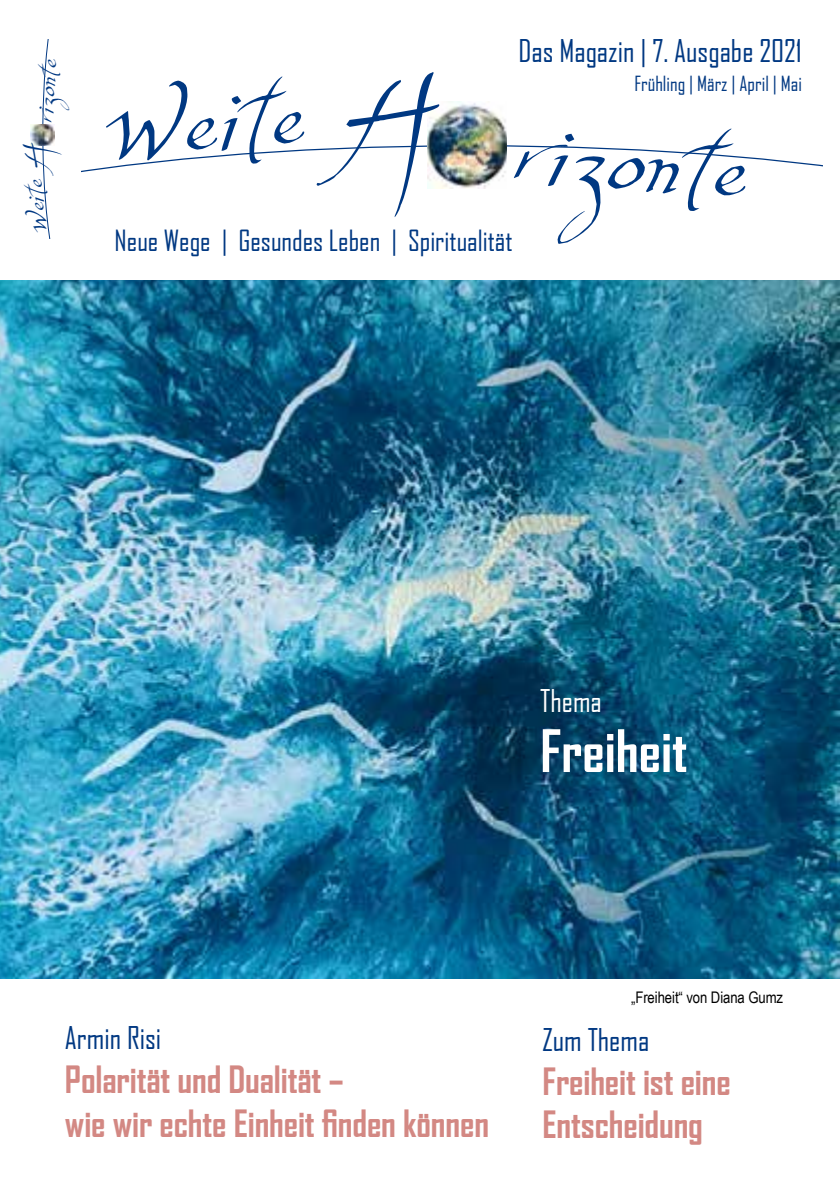
<style>
.page{position:relative;width:840px;height:1191px;background:#fff}
.page>*{position:absolute;margin:0;border:0;box-sizing:border-box;transform-origin:0 0}
.t1{font:147px "Aerofoil";color:#003882}
.t2{font:84px "Aerofoil";color:#003882}
.t3{font:700 56px "Agency FB";color:#fff}
.t4{font:39.6px "Aerofoil";color:#003882}
.t5{font:700 36px/43.6px "Agency FB";letter-spacing:-.005em;color:#d38883}
.t6{font:30px "Agency FB";color:#003882}
.t7{font:30px "Agency FB";color:#fff}
.t8{font:28px "Agency FB";color:#003882}
.t9{font:22.6px "Aerofoil";color:#003882}
.t10{font:20px "Agency FB";color:#003882}
.t11{font:16px "Arial Narrow";letter-spacing:-.005em;color:#000}
</style>
<div class="page">
<img style="left:0;top:281px;width:839px;height:697px">
<svg style="left:81px;top:145px;width:741px;height:44px"></svg>
<img style="left:427px;top:101px;width:79px;height:87px">
<svg style="left:43px;top:39px;width:12px;height:200px"></svg>
<img style="left:31px;top:124px;width:23px;height:21px">
<p class="t9" style="left:33px;top:121px;width:65px;rotate:-86deg">rizonte</p>
<p class="t4" style="left:15px;top:167px;width:35px;rotate:-90deg">H</p>
<p class="t9" style="left:26px;top:233px;width:56px;rotate:-94deg">Weite</p>
<p class="t6" style="left:518px;top:33px;width:285px">Das Magazin | 7. Ausgabe 2021</p>
<p class="t10" style="left:634px;top:71px;width:169px">Frühling | März | April | Mai</p>
<h2 class="t2" style="left:102px;top:84px;width:202px;rotate:-4deg">Weite</h2>
<h1 class="t1" style="left:349px;top:44px;width:85px">H</h1>
<h2 class="t2" style="left:516px;top:108px;width:237px;rotate:4deg">rizonte</h2>
<p class="t8" style="left:115px;top:223px;width:399px">Neue Wege | Gesundes Leben | Spiritualität</p>
<p class="t7" style="left:540px;top:682px;width:63px">Thema</p>
<h3 class="t3" style="left:540px;top:716px;width:149px">Freiheit</h3>
<p class="t11" style="left:630px;top:985px;width:153px">„Freiheit“ von Diana Gumz</p>
<p class="t6" style="left:65px;top:1019px;width:98px">Armin Risi</p>
<p class="t5" style="left:65px;top:1056px;width:425px">Polarität und Dualität –<br>wie wir echte Einheit finden können</p>
<p class="t6" style="left:542px;top:1021px;width:108px">Zum Thema</p>
<p class="t5" style="left:542px;top:1058px;width:190px">Freiheit ist eine<br>Entscheidung</p>
</div>
